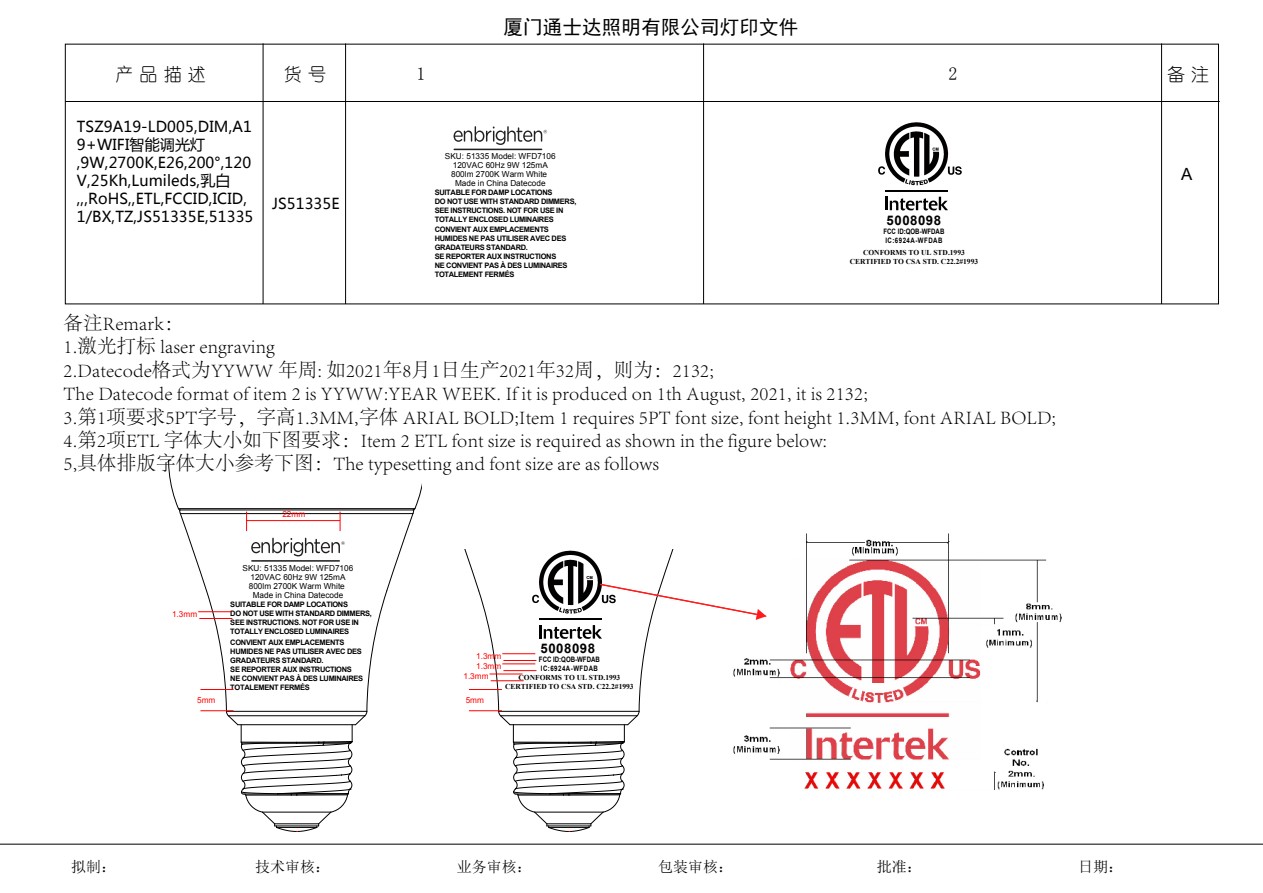
<style>
.page{position:relative;width:1263px;height:893px;background:#fff}
.page>*{position:absolute;margin:0;border:0;box-sizing:border-box;transform-origin:0 0}
.t1{font:300 19.5px/23.4px "Adobe Song Std";letter-spacing:.01em;color:#000}
.t2{font:19.5px "Sim Hei";letter-spacing:.01em;color:#000}
.t3{font:18px "You Yuan";letter-spacing:.34em;color:#000}
.t4{font:16.8px "Arial";color:#000}
.t5{font:15px/18px "Microsoft Ya Hei";letter-spacing:.01em;color:#000}
.t6{font:15px "Sim Sun";color:#000}
.t7{font:700 13.2px "Arial";letter-spacing:.04em;color:#000}
.t8{font:8.25px/9px "Arial";color:#000;text-align:center}
.t9{font:8.25px "Arial";color:#f00}
.t10{font:700 7.5px/9px "Arial";letter-spacing:-.04em;color:#000}
.t11{font:700 7.5px/9px "Times New Roman";color:#000;text-align:center}
.t12{font:700 7.5px/9px "Arial";letter-spacing:.04em;color:#000;scale:.81 1}
</style>
<div class="page">
<hr style="left:65px;top:101px;width:1155px;height:1px;background:#000">
<hr style="left:263px;top:43px;width:1px;height:261px;background:#000">
<hr style="left:345px;top:43px;width:1px;height:261px;background:#000">
<hr style="left:703px;top:43px;width:1px;height:261px;background:#000">
<hr style="left:1161px;top:43px;width:1px;height:261px;background:#000">
<img style="left:766px;top:533px;width:296px;height:257px">
<hr style="left:0;top:844px;width:1263px;height:1px;background:#000">
<svg style="left:464px;top:550px;width:302px;height:282px"></svg>
<hr style="left:885px;top:190px;width:63px;height:2px;background:#030000">
<svg style="left:878px;top:122px;width:84px;height:63px"></svg>
<svg style="left:885px;top:197px;width:63px;height:14px"></svg>
<svg style="left:168px;top:461px;width:254px;height:371px"></svg>
<hr style="left:454px;top:149px;width:88px;height:1px;background:#231f20">
<svg style="left:454px;top:126px;width:93px;height:19px"></svg>
<h1 class="t2" style="left:503px;top:17px;width:296px">厦门通士达照明有限公司灯印文件</h1>
<h2 class="t3" style="left:116px;top:65px;width:92px">产品描述</h2>
<h2 class="t3" style="left:284px;top:65px;width:44px">货号</h2>
<h2 class="t3" style="left:417px;top:65px;width:10px">1</h2>
<h2 class="t3" style="left:948px;top:65px;width:10px">2</h2>
<h2 class="t3" style="left:1167px;top:65px;width:44px">备注</h2>
<h3 class="t5" style="left:77px;top:118px;width:178px">TSZ9A19-LD005,DIM,A1<br>9+WIFI智能调光灯,9W,2700K,E26,200°,120<br>V,25Kh,Lumileds,乳白,,,RoHS,,ETL,FCCID,ICID,<br>1/BX,TZ,JS51335E,51335</h3>
<h3 class="t5" style="left:272px;top:194px;width:69px">JS51335E</h3>
<p class="t8" style="left:445px;top:152px;width:112px">SKU: 51335 Model: WFD7106<br>120VAC 60Hz 9W 125mA<br>800lm 2700K Warm White<br>Made in China Datecode</p>
<p class="t10" style="left:435px;top:188px;width:143px">SUITABLE FOR DAMP LOCATIONS<br>DO NOT USE WITH STANDARD DIMMERS,<br>SEE INSTRUCTIONS. NOT FOR USE IN<br>TOTALLY ENCLOSED LUMINAIRES</p>
<p class="t10" style="left:435px;top:226px;width:134px">CONVIENT AUX EMPLACEMENTS<br>HUMIDES NE PAS UTILISER AVEC DES<br>GRADATEURS STANDARD.<br>SE REPORTER AUX INSTRUCTIONS<br>NE CONVIENT PAS À DES LUMINAIRES<br>TOTALEMENT FERMÉS</p>
<h3 class="t7" style="left:887px;top:211px;width:56px">5008098</h3>
<p class="t12" style="left:884px;top:227px;width:77px">FCC ID:QOB-WFDAB<br>IC:6924A-WFDAB</p>
<p class="t11" style="left:850px;top:247px;width:130px">CONFORMS TO UL STD.1993<br>CERTIFIED TO CSA STD. C22.2#1993</p>
<p class="t1" style="left:64px;top:312px;width:994px">备注Remark：<br>1.激光打标 laser engraving<br>2.Datecode格式为YYWW 年周: 如2021年8月1日生产2021年32周，则为：2132;<br>The Datecode format of item 2 is YYWW:YEAR WEEK. If it is produced on 1th August, 2021, it is 2132;<br>3.第1项要求5PT字号，字高1.3MM,字体 ARIAL BOLD;Item 1 requires 5PT font size, font height 1.3MM, font ARIAL BOLD; 4.第2项ETL 字体大小如下图要求：Item 2 ETL font size is required as shown in the figure below:<br>5,具体排版字体大小参考下图：The typesetting and font size are as follows</p>
<p class="t9" style="left:282px;top:508px;width:24px">22mm</p>
<p class="t9" style="left:172px;top:608px;width:27px">1.3mm</p>
<p class="t9" style="left:197px;top:694px;width:20px">5mm</p>
<p class="t8" style="left:243px;top:563px;width:112px">SKU: 51335 Model: WFD7106<br>120VAC 60Hz 9W 125mA<br>800lm 2700K Warm White<br>Made in China Datecode</p>
<p class="t10" style="left:230px;top:600px;width:143px">SUITABLE FOR DAMP LOCATIONS<br>DO NOT USE WITH STANDARD DIMMERS,<br>SEE INSTRUCTIONS. NOT FOR USE IN<br>TOTALLY ENCLOSED LUMINAIRES</p>
<p class="t10" style="left:230px;top:638px;width:134px">CONVIENT AUX EMPLACEMENTS<br>HUMIDES NE PAS UTILISER AVEC DES<br>GRADATEURS STANDARD.<br>SE REPORTER AUX INSTRUCTIONS<br>NE CONVIENT PAS À DES LUMINAIRES<br>TOTALEMENT FERMÉS</p>
<h3 class="t7" style="left:541px;top:639px;width:56px">5008098</h3>
<p class="t12" style="left:539px;top:655px;width:77px">FCC ID:QOB-WFDAB<br>IC:6924A-WFDAB</p>
<p class="t9" style="left:476px;top:650px;width:27px">1.3mm</p>
<p class="t9" style="left:476px;top:660px;width:27px">1.3mm</p>
<p class="t9" style="left:463px;top:670px;width:27px">1.3mm</p>
<p class="t11" style="left:505px;top:673px;width:130px">CONFORMS TO UL STD.1993<br>CERTIFIED TO CSA STD. C22.2#1993</p>
<p class="t9" style="left:466px;top:694px;width:20px">5mm</p>
<h3 class="t6" style="left:71px;top:859px;width:47px">拟制：</h3>
<h3 class="t6" style="left:255px;top:859px;width:76px">技术审核：</h3>
<h3 class="t6" style="left:457px;top:859px;width:76px">业务审核：</h3>
<h3 class="t6" style="left:658px;top:859px;width:76px">包装审核：</h3>
<h3 class="t6" style="left:877px;top:859px;width:46px">批准：</h3>
<h3 class="t6" style="left:1078px;top:859px;width:46px">日期：</h3>
<h3 class="t4" style="left:1181px;top:163px;width:13px">A</h3>
</div>
